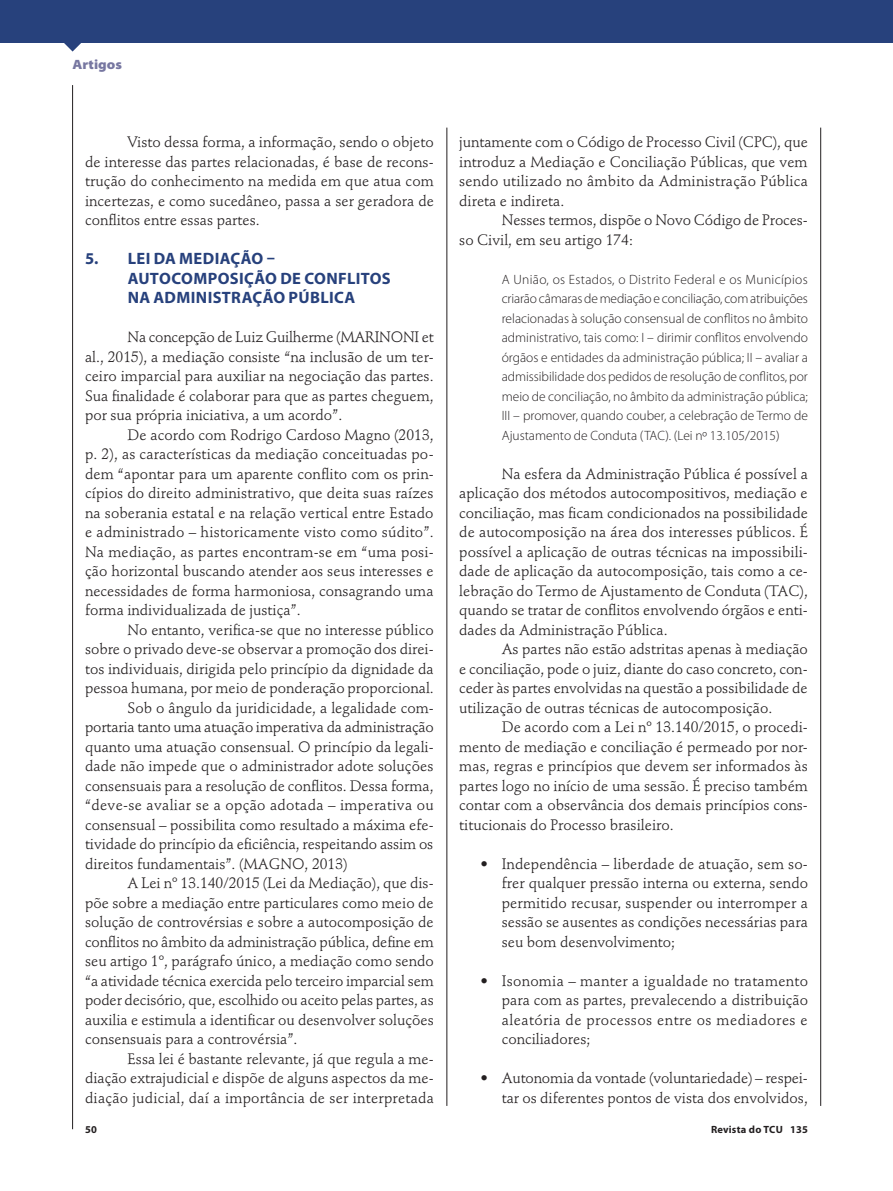
<style>
.page{position:relative;width:893px;height:1191px;background:#fff}
.page>*{position:absolute;margin:0;border:0;box-sizing:border-box;transform-origin:0 0}
.t1{font:700 16.5px/19.5px "Myriad Pro";letter-spacing:.02em;color:#27417c}
.Doutrina_Texto_Pará{font:15px/19.5px "Stempel Schneidler Std";color:#231f20;text-align:justify}
.Doutrina_nota{font:300 13.5px/19.5px "Myriad Pro";color:#231f20;text-align:justify}
.t2{font:900 semi-expanded 13.5px "Myriad Pro";color:#7777a1}
.t3{font:700 10.5px "Myriad Pro";letter-spacing:.02em;color:#231f20}
</style>
<div class="page">
<svg style="left:64px;top:43px;width:17px;height:9px"></svg>
<div style="left:0;top:0;width:893px;height:43px;background:#27417c"></div>
<hr style="left:72px;top:85px;width:1px;height:1044px;background:#231f20">
<hr style="left:446px;top:128px;width:1px;height:978px;background:#231f20">
<hr style="left:820px;top:128px;width:1px;height:978px;background:#231f20">
<p class="t2" style="left:73px;top:57px;width:51px">Artigos</p>
<p class="Doutrina_Texto_Pará" style="left:85px;top:132px;width:350px;text-indent:43px">Visto dessa forma, a informação, sendo o objeto de interesse das partes relacionadas, é base de recons&shy;trução do conhecimento na medida em que atua com incertezas, e como sucedâneo, passa a ser geradora de conflitos entre essas partes.</p>
<p class="t1" style="left:128px;top:249px;width:265px;text-indent:-43px">5. LEI DA MEDIAÇÃO –<br>AUTOCOMPOSIÇÃO DE CONFLITOS<br>NA ADMINISTRAÇÃO PÚBLICA</p>
<p class="Doutrina_Texto_Pará" style="left:85px;top:327px;width:350px;text-indent:43px">Na concepção de Luiz Guilherme (MARINONI et al., 2015), a mediação consiste “na inclusão de um ter&shy;ceiro imparcial para auxiliar na negociação das partes.<br>Sua finalidade é colaborar para que as partes cheguem, por sua própria iniciativa, a um acordo”.</p>
<p class="Doutrina_Texto_Pará" style="left:85px;top:425px;width:350px;text-indent:43px">De acordo com Rodrigo Cardoso Magno (2013, p. 2), as características da mediação conceituadas po&shy;dem “apontar para um aparente conflito com os prin&shy;cípios do direito administrativo, que deita suas raízes na soberania estatal e na relação vertical entre Estado e administrado – historicamente visto como súdito”.<br>Na mediação, as partes encontram-se em “uma posi&shy;ção horizontal buscando atender aos seus interesses e necessidades de forma harmoniosa, consagrando uma forma individualizada de justiça”.</p>
<p class="Doutrina_Texto_Pará" style="left:85px;top:620px;width:350px;text-indent:43px">No entanto, verifica-se que no interesse público sobre o privado deve-se observar a promoção dos direi&shy;tos individuais, dirigida pelo princípio da dignidade da pessoa humana, por meio de ponderação proporcional.</p>
<p class="Doutrina_Texto_Pará" style="left:85px;top:698px;width:350px;text-indent:43px">Sob o ângulo da juridicidade, a legalidade com&shy;portaria tanto uma atuação imperativa da administração quanto uma atuação consensual. O princípio da legali&shy;dade não impede que o administrador adote soluções consensuais para a resolução de conflitos. Dessa forma, “deve-se avaliar se a opção adotada – imperativa ou consensual – possibilita como resultado a máxima efe&shy;tividade do princípio da eficiência, respeitando assim os direitos fundamentais”. (MAGNO, 2013)</p>
<p class="Doutrina_Texto_Pará" style="left:85px;top:873px;width:350px;text-indent:43px">A Lei nº 13.140/2015 (Lei da Mediação), que dis&shy;põe sobre a mediação entre particulares como meio de solução de controvérsias e sobre a autocomposição de conflitos no âmbito da administração pública, define em seu artigo 1º, parágrafo único, a mediação como sendo “a atividade técnica exercida pelo terceiro imparcial sem poder decisório, que, escolhido ou aceito pelas partes, as auxilia e estimula a identificar ou desenvolver soluções consensuais para a controvérsia”.</p>
<p class="Doutrina_Texto_Pará" style="left:85px;top:1049px;width:350px;text-indent:43px">Essa lei é bastante relevante, já que regula a me&shy;diação extrajudicial e dispõe de alguns aspectos da me&shy;diação judicial, daí a importância de ser interpretada</p>
<p class="Doutrina_Texto_Pará" style="left:459px;top:132px;width:350px">juntamente com o Código de Processo Civil (CPC), que introduz a Mediação e Conciliação Públicas, que vem sendo utilizado no âmbito da Administração Pública direta e indireta.</p>
<p class="Doutrina_Texto_Pará" style="left:459px;top:210px;width:350px;text-indent:43px">Nesses termos, dispõe o Novo Código de Proces&shy;so Civil, em seu artigo 174:</p>
<p class="Doutrina_nota" style="left:502px;top:270px;width:308px">A União, os Estados, o Distrito Federal e os Municípios criarão câmaras de mediação e conciliação, com atribuições relacionadas à solução consensual de conflitos no âmbito administrativo, tais como: I – dirimir conflitos envolvendo órgãos e entidades da administração pública; II – avaliar a admissibilidade dos pedidos de resolução de conflitos, por meio de conciliação, no âmbito da administração pública; III – promover, quando couber, a celebração de Termo de Ajustamento de Conduta (TAC). (Lei nº 13.105/2015)</p>
<p class="Doutrina_Texto_Pará" style="left:459px;top:464px;width:350px;text-indent:43px">Na esfera da Administração Pública é possível a aplicação dos métodos autocompositivos, mediação e conciliação, mas ficam condicionados na possibilidade de autocomposição na área dos interesses públicos. É possível a aplicação de outras técnicas na impossibili&shy;dade de aplicação da autocomposição, tais como a ce&shy;lebração do Termo de Ajustamento de Conduta (TAC), quando se tratar de conflitos envolvendo órgãos e enti&shy;dades da Administração Pública.</p>
<p class="Doutrina_Texto_Pará" style="left:459px;top:639px;width:350px;text-indent:43px">As partes não estão adstritas apenas à mediação e conciliação, pode o juiz, diante do caso concreto, con&shy;ceder às partes envolvidas na questão a possibilidade de utilização de outras técnicas de autocomposição.</p>
<p class="Doutrina_Texto_Pará" style="left:459px;top:717px;width:350px;text-indent:43px">De acordo com a Lei nº 13.140/2015, o procedi&shy;mento de mediação e conciliação é permeado por nor&shy;mas, regras e princípios que devem ser informados às partes logo no início de uma sessão. É preciso também contar com a observância dos demais princípios cons&shy;titucionais do Processo brasileiro.</p>
<p class="Doutrina_Texto_Pará" style="left:502px;top:854px;width:308px;text-indent:-21px">• Independência – liberdade de atuação, sem so&shy;frer qualquer pressão interna ou externa, sendo permitido recusar, suspender ou interromper a sessão se ausentes as condições necessárias para seu bom desenvolvimento;</p>
<p class="Doutrina_Texto_Pará" style="left:502px;top:971px;width:308px;text-indent:-21px">• Isonomia – manter a igualdade no tratamento para com as partes, prevalecendo a distribuição aleatória de processos entre os mediadores e conciliadores;</p>
<p class="Doutrina_Texto_Pará" style="left:480px;top:1068px;width:329px;text-align:right">• Autonomia da vontade (voluntariedade) – respei&shy;tar os diferentes pontos de vista dos envolvidos,</p>
<p class="t3" style="left:85px;top:1123px;width:13px">50</p>
<p class="t3" style="left:711px;top:1123px;width:98px">Revista do TCU 135</p>
</div>
